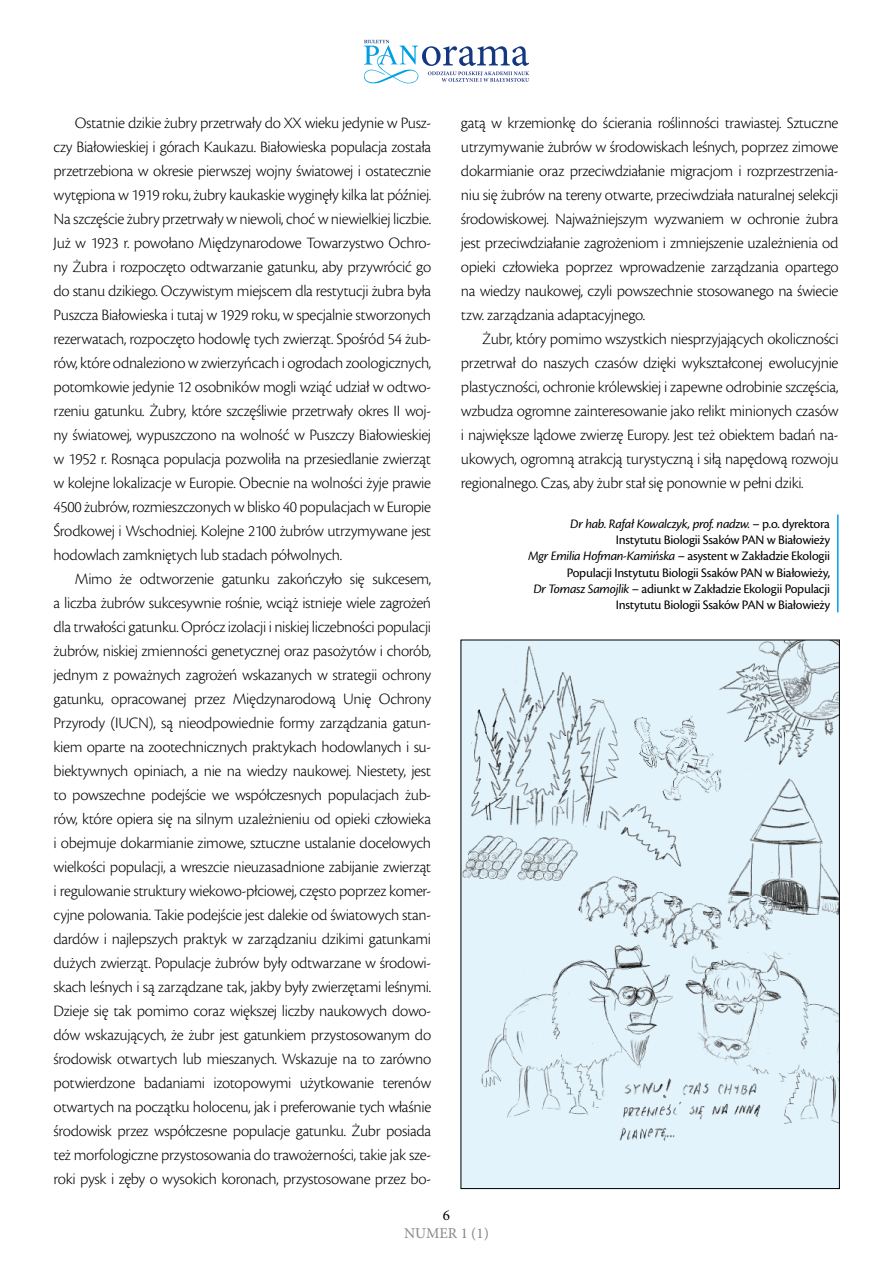
<style>
.page{position:relative;width:893px;height:1263px;background:#fff}
.page>*{position:absolute;margin:0;border:0;box-sizing:border-box;transform-origin:0 0}
.t1{font:300 16.5px/24px "Cronos Pro";letter-spacing:-.02em;color:#000;text-align:justify}
.t2{font:15px "Minion Pro";color:#878787}
.t3{font:15px "Minion Pro";color:#000}
.t4{font:13.5px/16.2px "Cronos Pro";letter-spacing:-.02em;color:#000;text-align:right}
.s1{font-style:italic}
</style>
<div class="page">
<svg style="left:364px;top:40px;width:165px;height:44px"></svg>
<hr style="left:837px;top:514px;width:1px;height:98px;background:#009fe3">
<img style="left:463px;top:642px;width:375px;height:545px">
<p class="t1" style="left:54px;top:110px;width:379px;text-indent:21px">Ostatnie dzikie żubry przetrwały do XX wieku jedynie w Pusz&shy;czy Białowieskiej i górach Kaukazu. Białowieska populacja została przetrzebiona w okresie pierwszej wojny światowej i ostatecznie wytępiona w 1919 roku, żubry kaukaskie wyginęły kilka lat później.<br>Na szczęście żubry przetrwały w niewoli, choć w niewielkiej liczbie.<br>Już w 1923 r. powołano Międzynarodowe Towarzystwo Ochro&shy;ny Żubra i rozpoczęto odtwarzanie gatunku, aby przywrócić go do stanu dzikiego. Oczywistym miejscem dla restytucji żubra była Puszcza Białowieska i tutaj w 1929 roku, w specjalnie stworzonych rezerwatach, rozpoczęto hodowlę tych zwierząt. Spośród 54 żub&shy;rów, które odnaleziono w zwierzyńcach i ogrodach zoologicznych, potomkowie jedynie 12 osobników mogli wziąć udział w odtwo&shy;rzeniu gatunku. Żubry, które szczęśliwie przetrwały okres II woj&shy;ny światowej, wypuszczono na wolność w Puszczy Białowieskiej w 1952 r. Rosnąca populacja pozwoliła na przesiedlanie zwierząt w kolejne lokalizacje w Europie. Obecnie na wolności żyje prawie 4500 żubrów, rozmieszczonych w blisko 40 populacjach w Europie Środkowej i Wschodniej. Kolejne 2100 żubrów utrzymywane jest hodowlach zamkniętych lub stadach półwolnych.</p>
<p class="t1" style="left:54px;top:567px;width:379px;text-indent:21px">Mimo że odtworzenie gatunku zakończyło się sukcesem, a liczba żubrów sukcesywnie rośnie, wciąż istnieje wiele zagrożeń dla trwałości gatunku. Oprócz izolacji i niskiej liczebności populacji żubrów, niskiej zmienności genetycznej oraz pasożytów i chorób, jednym z poważnych zagrożeń wskazanych w strategii ochrony gatunku, opracowanej przez Międzynarodową Unię Ochrony Przyrody (IUCN), są nieodpowiednie formy zarządzania gatun&shy;kiem oparte na zootechnicznych praktykach hodowlanych i su&shy;biektywnych opiniach, a nie na wiedzy naukowej. Niestety, jest to powszechne podejście we współczesnych populacjach żub&shy;rów, które opiera się na silnym uzależnieniu od opieki człowieka i obejmuje dokarmianie zimowe, sztuczne ustalanie docelowych wielkości populacji, a wreszcie nieuzasadnione zabijanie zwierząt i regulowanie struktury wiekowo-płciowej, często poprzez komer&shy;cyjne polowania. Takie podejście jest dalekie od światowych stan&shy;dardów i najlepszych praktyk w zarządzaniu dzikimi gatunkami dużych zwierząt. Populacje żubrów były odtwarzane w środowi&shy;skach leśnych i są zarządzane tak, jakby były zwierzętami leśnymi.<br>Dzieje się tak pomimo coraz większej liczby naukowych dowo&shy;dów wskazujących, że żubr jest gatunkiem przystosowanym do środowisk otwartych lub mieszanych. Wskazuje na to zarówno potwierdzone badaniami izotopowymi użytkowanie terenów otwartych na początku holocenu, jak i preferowanie tych właśnie środowisk przez współczesne populacje gatunku. Żubr posiada też morfologiczne przystosowania do trawożerności, takie jak sze&shy;roki pysk i zęby o wysokich koronach, przystosowane przez bo-</p>
<p class="t1" style="left:461px;top:111px;width:379px">gatą w krzemionkę do ścierania roślinności trawiastej. Sztuczne utrzymywanie żubrów w środowiskach leśnych, poprzez zimowe dokarmianie oraz przeciwdziałanie migracjom i rozprzestrzenia&shy;niu się żubrów na tereny otwarte, przeciwdziała naturalnej selekcji środowiskowej. Najważniejszym wyzwaniem w ochronie żubra jest przeciwdziałanie zagrożeniom i zmniejszenie uzależnienia od opieki człowieka poprzez wprowadzenie zarządzania opartego na wiedzy naukowej, czyli powszechnie stosowanego na świecie tzw. zarządzania adaptacyjnego.</p>
<p class="t1" style="left:461px;top:327px;width:379px;text-indent:21px">Żubr, który pomimo wszystkich niesprzyjających okoliczności przetrwał do naszych czasów dzięki wykształconej ewolucyjnie plastyczności, ochronie królewskiej i zapewne odrobinie szczęścia, wzbudza ogromne zainteresowanie jako relikt minionych czasów i największe lądowe zwierzę Europy. Jest też obiektem badań na&shy;ukowych, ogromną atrakcją turystyczną i siłą napędową rozwoju regionalnego. Czas, aby żubr stał się ponownie w pełni dziki.</p>
<p class="t4" style="left:528px;top:516px;width:303px"><span class="s1">Dr hab. Rafał Kowalczyk, prof. nadzw.</span> – p.o. dyrektora Instytutu Biologii Ssaków PAN w Białowieży<br><span class="s1">Mgr Emilia Hofman-Kamińska</span> – asystent w Zakładzie Ekologii Populacji Instytutu Biologii Ssaków PAN w Białowieży,<br><span class="s1">Dr Tomasz Samojlik</span> – adiunkt w Zakładzie Ekologii Populacji Instytutu Biologii Ssaków PAN w Białowieży</p>
<p class="t3" style="left:443px;top:1205px;width:9px">6</p>
<p class="t2" style="left:404px;top:1223px;width:86px">NUMER 1 (1)</p>
</div>
